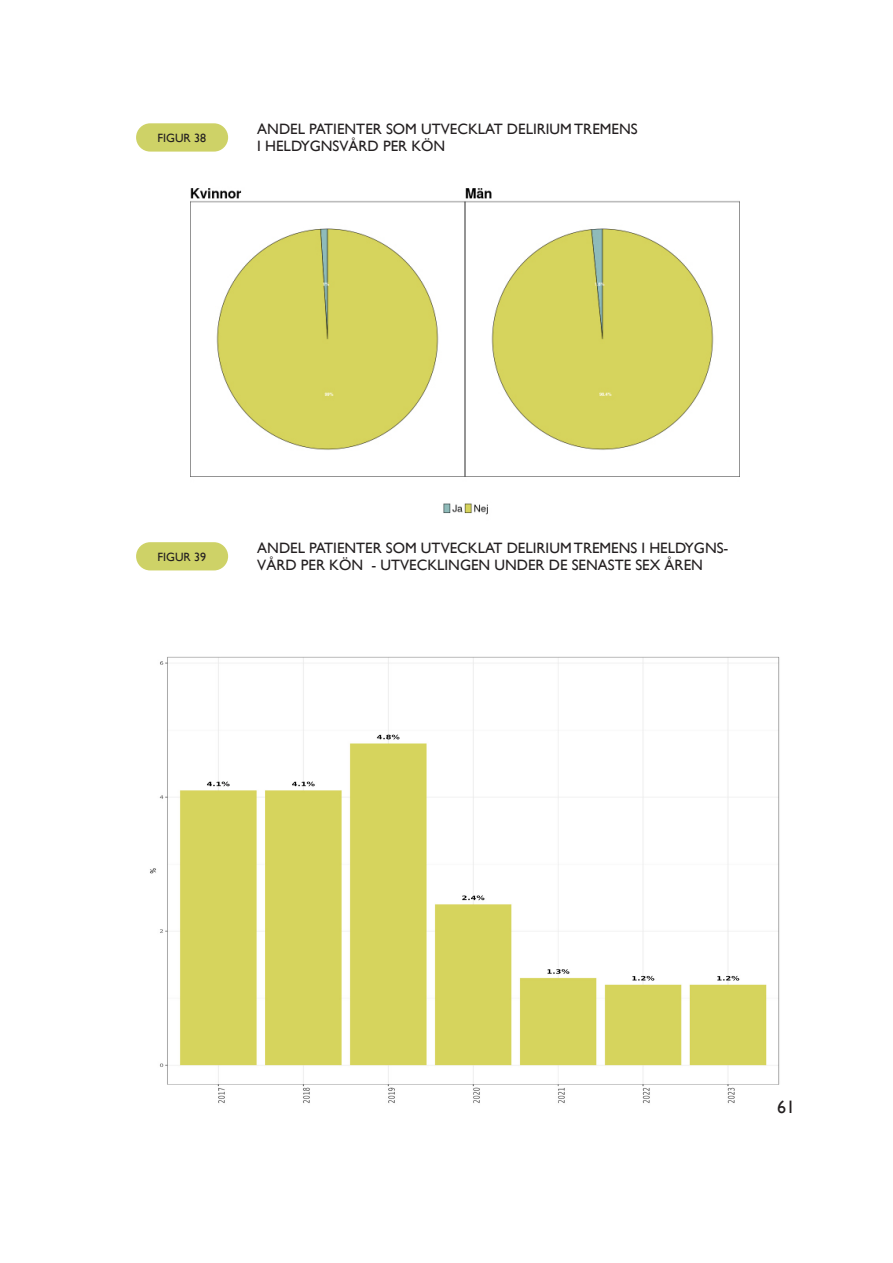
<style>
.page{position:relative;width:893px;height:1263px;background:#fff}
.page>*{position:absolute;margin:0;border:0;box-sizing:border-box;transform-origin:0 0}
.t1{font:18px "Gill Sans";color:#231f20}
.t2{font:15px/16.5px "Gill Sans";color:#231f20}
.t3{font:12px "Gill Sans";color:#231f20}
</style>
<div class="page">
<div style="left:136px;top:123px;width:92px;height:29px;background:#ced267;border-radius:14px"></div>
<div style="left:136px;top:542px;width:92px;height:28px;background:#ced267;border-radius:14px"></div>
<img style="left:190px;top:188px;width:549px;height:327px">
<img style="left:150px;top:656px;width:630px;height:448px">
<p class="t3" style="left:158px;top:131px;width:50px">FIGUR 38</p>
<p class="t2" style="left:257px;top:121px;width:382px">ANDEL PATIENTER SOM UTVECKLAT DELIRIUM TREMENS<br>I HELDYGNSVÅRD PER KÖN</p>
<p class="t3" style="left:158px;top:550px;width:50px">FIGUR 39</p>
<p class="t2" style="left:257px;top:540px;width:473px">ANDEL PATIENTER SOM UTVECKLAT DELIRIUM TREMENS I HELDYGNS-<br>VÅRD PER KÖN - UTVECKLINGEN UNDER DE SENASTE SEX ÅREN</p>
<p class="t1" style="left:777px;top:1096px;width:19px">61</p>
</div>
